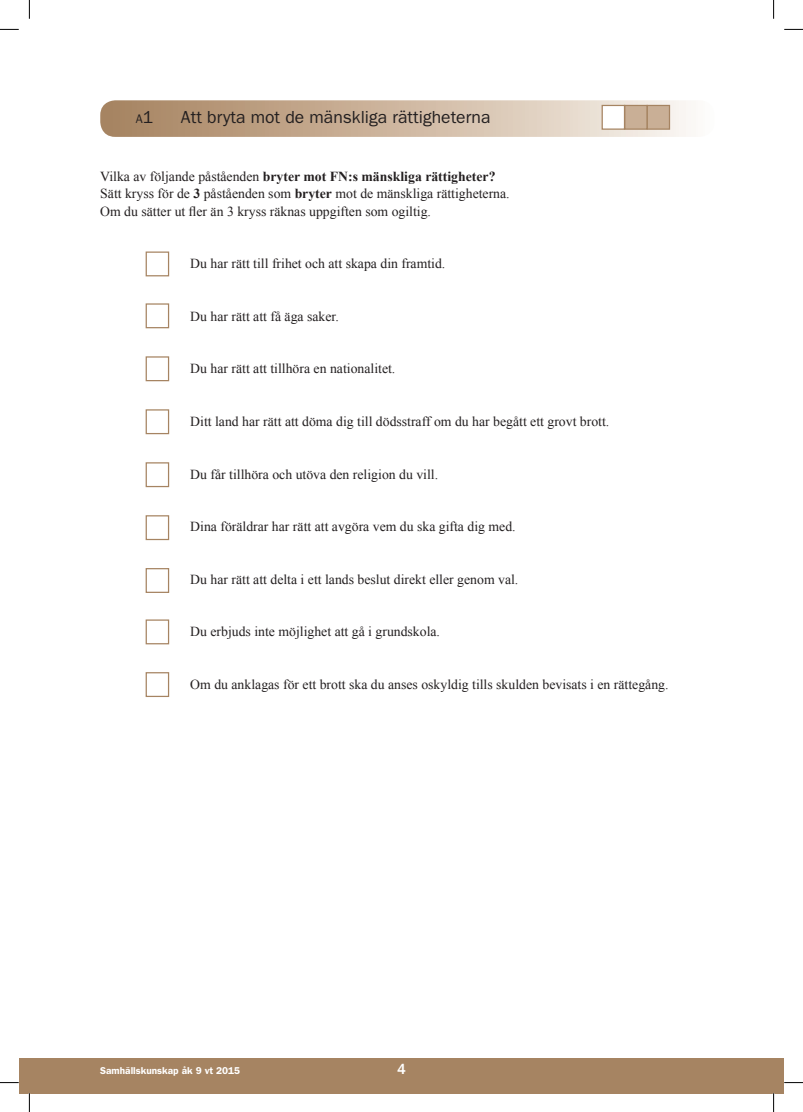
<style>
.page{position:relative;width:803px;height:1112px;background:#fff}
.page>*{position:absolute;margin:0;border:0;box-sizing:border-box;transform-origin:0 0}
.t1{font:17.5px "ITC Franklin Gothic Std";color:#231f20}
.t2{font:500 15px "ITC Franklin Gothic Std";color:#fff}
.t3{font:13.75px/17.5px "Times New Roman";color:#231f20}
.t4{font:12.5px "ITC Franklin Gothic Std";color:#231f20}
.t5{font:600 10px "ITC Franklin Gothic Std";color:#fff}
.s1{font-size:17.5px}
.s2{font-weight:700}
</style>
<div class="page">
<div style="left:19px;top:1057px;width:754px;height:35px;background:#a68462"></div>
<div style="left:773px;top:1057px;width:11px;height:35px;background:#a68462"></div>
<svg style="left:100px;top:100px;width:588px;height:37px;background:#ccb59e"></svg>
<div style="left:646px;top:105px;width:24px;height:25px;background:#c9af96;border:1px solid #a68462"></div>
<div style="left:624px;top:105px;width:24px;height:25px;background:#c9af96;border:1px solid #a68462"></div>
<div style="left:601px;top:105px;width:24px;height:25px;background:#fff;border:1px solid #a68462"></div>
<div style="left:146px;top:251px;width:23px;height:25px;background:#fff;border:1px solid #a68462"></div>
<svg style="left:145px;top:303px;width:25px;height:26px"></svg>
<div style="left:146px;top:356px;width:23px;height:25px;background:#fff;border:1px solid #a68462"></div>
<div style="left:146px;top:409px;width:23px;height:25px;background:#fff;border:1px solid #a68462"></div>
<div style="left:146px;top:462px;width:23px;height:25px;background:#fff;border:1px solid #a68462"></div>
<div style="left:146px;top:515px;width:23px;height:25px;background:#fff;border:1px solid #a68462"></div>
<div style="left:146px;top:568px;width:23px;height:24px;background:#fff;border:1px solid #a68462"></div>
<div style="left:146px;top:619px;width:23px;height:25px;background:#fff;border:1px solid #a68462"></div>
<div style="left:146px;top:672px;width:23px;height:24px;background:#fff;border:1px solid #a68462"></div>
<svg style="left:0;top:29px;width:19px;height:1px"></svg>
<svg style="left:784px;top:29px;width:19px;height:1px"></svg>
<svg style="left:0;top:1082px;width:19px;height:1px"></svg>
<svg style="left:784px;top:1082px;width:19px;height:1px"></svg>
<svg style="left:29px;top:0;width:1px;height:19px"></svg>
<svg style="left:29px;top:1092px;width:1px;height:19px"></svg>
<svg style="left:773px;top:0;width:1px;height:19px"></svg>
<svg style="left:773px;top:1092px;width:1px;height:19px"></svg>
<p class="t4" style="left:136px;top:111px;width:19px">A<span class="s1">1</span></p>
<p class="t1" style="left:181px;top:107px;width:311px">Att bryta mot de mänskliga rättigheterna</p>
<p class="t3" style="left:100px;top:167px;width:411px">Vilka av följande påståenden <span class="s2">bryter mot FN:s mänskliga rättigheter?<br></span>Sätt kryss för de <span class="s2">3</span> påståenden som <span class="s2">bryter</span> mot de mänskliga rättigheterna.<br>Om du sätter ut fler än 3 kryss räknas uppgiften som ogiltig.</p>
<p class="t3" style="left:190px;top:255px;width:257px">Du har rätt till frihet och att skapa din framtid.</p>
<p class="t3" style="left:190px;top:307px;width:150px">Du har rätt att få äga saker.</p>
<p class="t3" style="left:190px;top:360px;width:207px">Du har rätt att tillhöra en nationalitet.</p>
<p class="t3" style="left:190px;top:412px;width:421px">Ditt land har rätt att döma dig till dödsstraff om du har begått ett grovt brott.</p>
<p class="t3" style="left:190px;top:465px;width:249px">Du får tillhöra och utöva den religion du vill.</p>
<p class="t3" style="left:190px;top:517px;width:327px">Dina föräldrar har rätt att avgöra vem du ska gifta dig med.</p>
<p class="t3" style="left:190px;top:570px;width:330px">Du har rätt att delta i ett lands beslut direkt eller genom val.</p>
<p class="t3" style="left:190px;top:622px;width:251px">Du erbjuds inte möjlighet att gå i grundskola.</p>
<p class="t3" style="left:190px;top:675px;width:480px">Om du anklagas för ett brott ska du anses oskyldig tills skulden bevisats i en rättegång.</p>
<p class="t5" style="left:100px;top:1063px;width:142px">Samhällskunskap åk 9 vt 2015</p>
<p class="t2" style="left:397px;top:1059px;width:10px">4</p>
</div>
